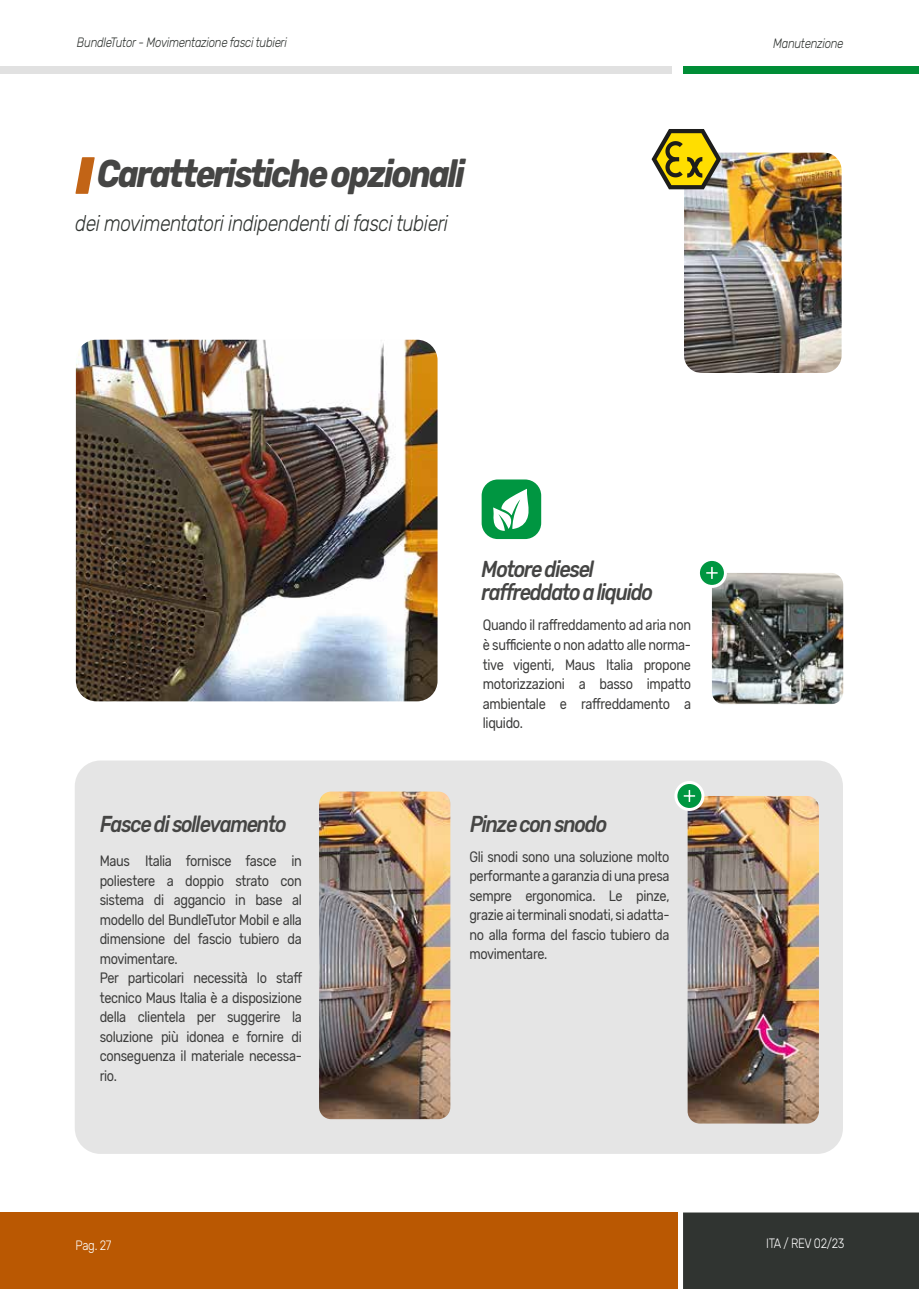
<style>
.page{position:relative;width:919px;height:1289px;background:#fff}
.page>*{position:absolute;margin:0;border:0;box-sizing:border-box;transform-origin:0 0}
.t1{font:italic 700 38.55px "Rubik";letter-spacing:-.06em;color:#454544;scale:.85 1}
.t2{font:italic 500 22.95px/23.4px "Rubik";letter-spacing:-.06em;color:#454544;scale:.85 1}
.t3{font:italic 300 22.5px "Rubik";letter-spacing:-.025em;color:#303431;scale:.85 1}
.t4{font:15px/19.5px "Rubik";letter-spacing:-.025em;color:#3c3c3b;text-align:justify;scale:.85 1}
.t5{font:italic 300 13.5px "Rubik";letter-spacing:-.025em;color:#303431;scale:.85 1}
.t6{font:300 13.5px "Rubik";letter-spacing:-.025em;color:#fff;scale:.85 1}
</style>
<div class="page">
<div style="left:75px;top:760px;width:767px;height:393px;background:#e5e5e5;border-radius:26px"></div>
<div style="left:683px;top:66px;width:235px;height:7px;background:#008d36"></div>
<div style="left:0;top:66px;width:671px;height:7px;background:#e1e1e1"></div>
<div style="left:0;top:1212px;width:677px;height:76px;background:#ba5802"></div>
<div style="left:683px;top:1212px;width:235px;height:76px;background:#303431"></div>
<svg style="left:75px;top:157px;width:20px;height:37px"></svg>
<div style="left:481px;top:479px;width:60px;height:60px;background:#009641;border-radius:16px"></div>
<svg style="left:493px;top:489px;width:35px;height:42px"></svg>
<img style="left:711px;top:573px;width:132px;height:131px">
<img style="left:687px;top:796px;width:131px;height:327px">
<svg style="left:699px;top:560px;width:27px;height:28px"></svg>
<img style="left:319px;top:791px;width:131px;height:328px">
<svg style="left:674px;top:781px;width:30px;height:30px"></svg>
<img style="left:76px;top:340px;width:361px;height:361px">
<img style="left:684px;top:153px;width:157px;height:220px">
<svg style="left:651px;top:129px;width:70px;height:60px"></svg>
<p class="t5" style="left:77px;top:35px;width:248px">BundleTutor - Movimentazione fasci tubieri</p>
<p class="t5" style="left:773px;top:36px;width:84px">Manutenzione</p>
<h1 class="t1" style="left:97px;top:151px;width:434px">Caratteristiche opzionali</h1>
<h3 class="t3" style="left:75px;top:211px;width:440px">dei movimentatori indipendenti di fasci tubieri</h3>
<h2 class="t2" style="left:481px;top:558px;width:203px">Motore diesel raffreddato a liquido</h2>
<p class="t4" style="left:483px;top:616px;width:246px">Quando il raffreddamento ad aria non è sufficiente o non adatto alle norma&shy;tive vigenti, Maus Italia propone motorizzazioni a basso impatto ambientale e raffreddamento a liquido.</p>
<h2 class="t2" style="left:100px;top:813px;width:221px">Fasce di sollevamento</h2>
<p class="t4" style="left:100px;top:851px;width:240px;text-align:left">Maus Italia fornisce fasce in poliestere a doppio strato con sistema di aggancio in base al modello del BundleTutor Mobil e alla dimensione del fascio tubiero da movimentare.<br>Per particolari necessità lo staff tecnico Maus Italia è a disposizione della clientela per suggerire la soluzione più idonea e fornire di conseguenza il materiale necessa&shy;rio.</p>
<h2 class="t2" style="left:470px;top:813px;width:163px">Pinze con snodo</h2>
<p class="t4" style="left:469px;top:847px;width:237px">Gli snodi sono una soluzione molto performante a garanzia di una presa sempre ergonomica. Le pinze, grazie ai terminali snodati, si adatta&shy;no alla forma del fascio tubiero da movimentare.</p>
<p class="t6" style="left:76px;top:1237px;width:44px">Pag. 27</p>
<p class="t6" style="left:766px;top:1235px;width:94px">ITA / REV 02/23</p>
</div>
